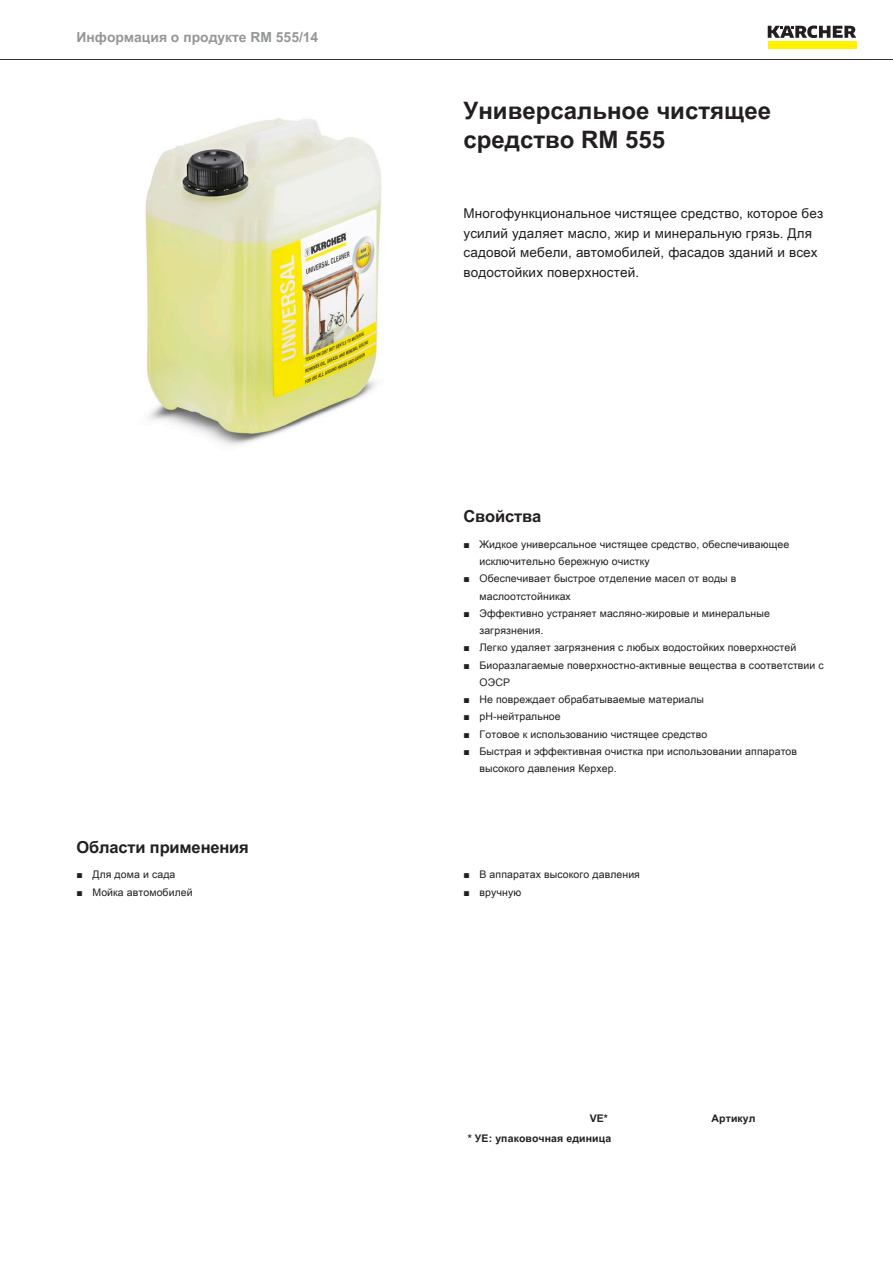
<style>
.page{position:relative;width:893px;height:1263px;background:#fff}
.page>*{position:absolute;margin:0;border:0;box-sizing:border-box;transform-origin:0 0}
.t1{font:700 24px/28.8px "Arial Unicode MS";color:#231f20}
.t2{font:700 16.5px "Arial Unicode MS";letter-spacing:-.01em;color:#231f20}
.t3{font:700 13.8px "Arial Unicode MS";color:#949698}
.t4{font:13.5px/19.5px "Arial Unicode MS";letter-spacing:.01em;color:#231f20}
.t5{font:10.5px/17.2px "Arial Unicode MS";letter-spacing:.01em;color:#231f20}
.t6{font:700 10.5px "Arial Unicode MS";letter-spacing:.01em;color:#231f20}
.s1{font-family:"Arial"}
</style>
<div class="page">
<hr style="left:0;top:59px;width:893px;height:1px;background:#231f20">
<div style="left:768px;top:42px;width:88px;height:7px;background:#fff200"></div>
<svg style="left:768px;top:26px;width:88px;height:12px"></svg>
<img style="left:145px;top:118px;width:237px;height:328px">
<h3 class="t3" style="left:77px;top:27px;width:243px">Информация о продукте RM 555/14</h3>
<h2 class="t2" style="left:77px;top:835px;width:174px">Области применения</h2>
<p class="t5" style="left:77px;top:866px;width:100px"><span class="s1">■</span> Для дома и сада</p>
<p class="t5" style="left:77px;top:883px;width:118px"><span class="s1">■</span> Мойка автомобилей</p>
<h1 class="t1" style="left:463px;top:97px;width:309px">Универсальное чистящее средство RM 555</h1>
<p class="t4" style="left:463px;top:203px;width:361px">Многофункциональное чистящее средство, которое без усилий удаляет масло, жир и минеральную грязь. Для садовой мебели, автомобилей, фасадов зданий и всех водостойких поверхностей.</p>
<h2 class="t2" style="left:463px;top:504px;width:79px">Свойства</h2>
<p class="t5" style="left:479px;top:535px;width:311px;text-indent:-16px"><span class="s1">■</span> Жидкое универсальное чистящее средство, обеспечивающее исключительно бережную очистку</p>
<p class="t5" style="left:479px;top:570px;width:259px;text-indent:-16px"><span class="s1">■</span> Обеспечивает быстрое отделение масел от воды в маслоотстойниках</p>
<p class="t5" style="left:479px;top:604px;width:292px;text-indent:-16px"><span class="s1">■</span> Эффективно устраняет масляно-жировые и минеральные загрязнения.</p>
<p class="t5" style="left:463px;top:639px;width:334px"><span class="s1">■</span> Легко удаляет загрязнения с любых водостойких поверхностей</p>
<p class="t5" style="left:479px;top:656px;width:346px;text-indent:-16px"><span class="s1">■</span> Биоразлагаемые поверхностно-активные вещества в соответствии с<br>ОЭСР</p>
<p class="t5" style="left:463px;top:691px;width:242px"><span class="s1">■</span> Не повреждает обрабатываемые материалы</p>
<p class="t5" style="left:463px;top:708px;width:99px"><span class="s1">■</span> pH-нейтральное</p>
<p class="t5" style="left:463px;top:725px;width:245px"><span class="s1">■</span> Готовое к использованию чистящее средство</p>
<p class="t5" style="left:479px;top:742px;width:319px;text-indent:-16px"><span class="s1">■</span> Быстрая и эффективная очистка при использовании аппаратов высокого давления Керхер.</p>
<p class="t5" style="left:463px;top:866px;width:178px"><span class="s1">■</span> В аппаратах высокого давления</p>
<p class="t5" style="left:463px;top:883px;width:59px"><span class="s1">■</span> вручную</p>
<p class="t6" style="left:590px;top:1111px;width:20px">VE*</p>
<p class="t6" style="left:712px;top:1111px;width:45px">Артикул</p>
<p class="t6" style="left:468px;top:1130px;width:145px">* УЕ: упаковочная единица</p>
</div>
